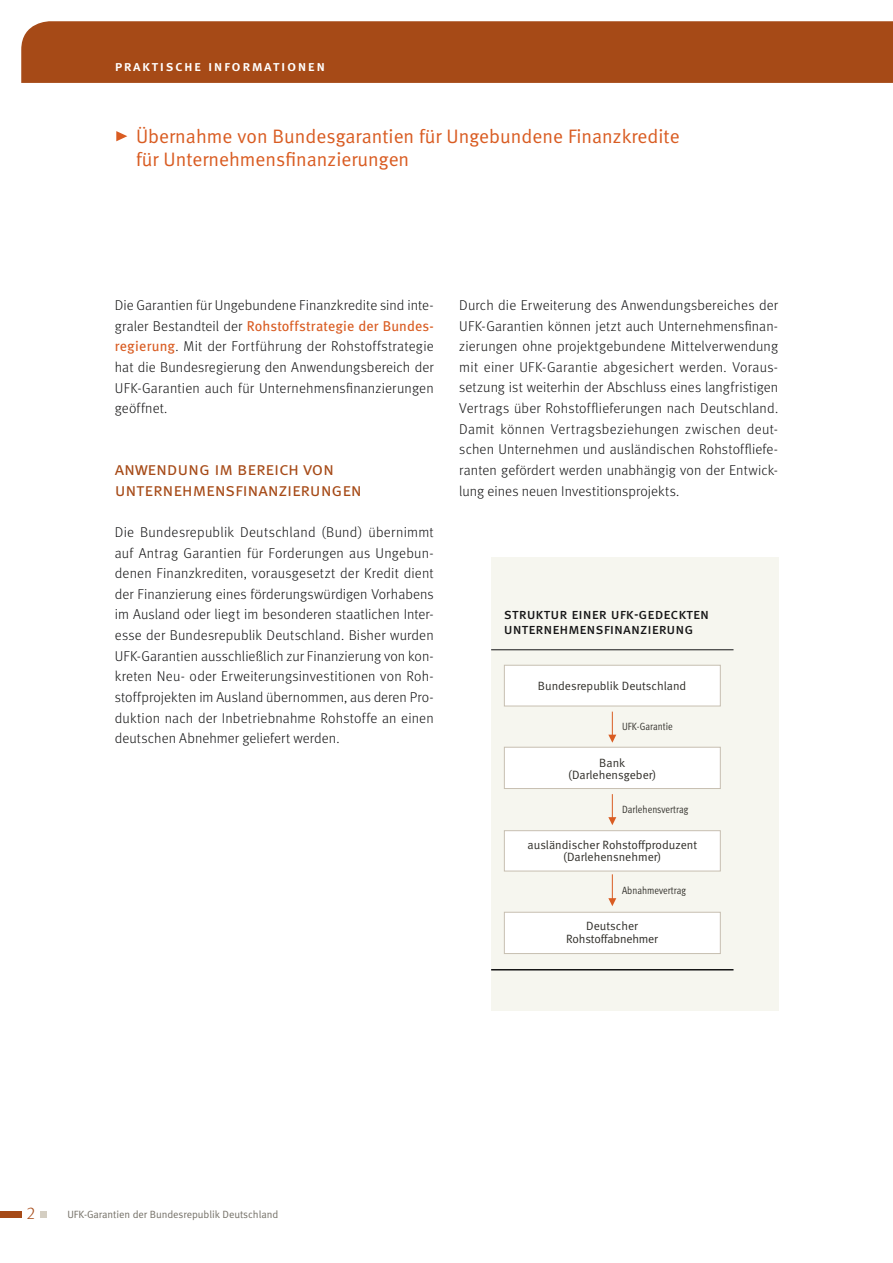
<style>
.page{position:relative;width:893px;height:1263px;background:#fff}
.page>*{position:absolute;margin:0;border:0;box-sizing:border-box;transform-origin:0 0}
.t1{font:19.5px/23.4px "Meta Normal";color:#d95c22}
.t2{font:18.3px/20.5px "Meta Normal Caps";letter-spacing:-.01em;color:#a64a17}
.t3{font:17.25px "Meta Light LF";color:#a64a17}
.t4{font:15px/15px "Meta Book Caps";color:#141415}
.t5{font:14.7px "Meta Medium Caps";letter-spacing:.1em;color:#fff}
.t6{font:300 14.25px/20.5px "Meta";letter-spacing:.01em;color:#141415;text-align:justify}
.t7{font:12px/12px "Meta Normal LF";color:#312f2a;text-align:center}
.t8{font:10.5px "Meta Cond Normal";color:#312f2a}
.t9{font:10.5px "Meta Normal";letter-spacing:-.005em;color:#747067}
.s1{font-weight:400;color:#d95c22}
</style>
<div class="page">
<div style="left:0;top:1211px;width:21px;height:7px;background:#a64a17"></div>
<div style="left:40px;top:1211px;width:7px;height:7px;background:#d4cec2"></div>
<div style="left:21px;top:21px;width:872px;height:62px;background:#a64a17"></div>
<svg style="left:116px;top:131px;width:11px;height:10px"></svg>
<div style="left:491px;top:558px;width:287px;height:453px;background:#f6f6ef"></div>
<hr style="left:491px;top:649px;width:242px;height:1px;background:#141415">
<hr style="left:491px;top:969px;width:242px;height:1px;background:#141415">
<div style="left:504px;top:747px;width:217px;height:42px;background:#fff;border:1px solid #c7bfb1"></div>
<div style="left:504px;top:830px;width:217px;height:41px;background:#fff;border:1px solid #c7bfb1"></div>
<svg style="left:608px;top:712px;width:8px;height:31px"></svg>
<div style="left:504px;top:665px;width:217px;height:41px;background:#fff;border:1px solid #c7bfb1"></div>
<div style="left:504px;top:912px;width:217px;height:42px;background:#fff;border:1px solid #c7bfb1"></div>
<svg style="left:608px;top:794px;width:8px;height:31px"></svg>
<svg style="left:608px;top:874px;width:8px;height:32px"></svg>
<p class="t5" style="left:115px;top:57px;width:212px">praktische informationen</p>
<h1 class="t1" style="left:136px;top:124px;width:545px">Übernahme von Bundesgarantien für Ungebundene Finanzkredite für Unternehmensfinanzierungen</h1>
<p class="t6" style="left:115px;top:295px;width:320px">Die Garantien für Ungebundene Finanzkredite sind inte&shy;graler Bestandteil der <span class="s1">Rohstoffstrategie der Bundes&shy;regierung</span>. Mit der Fortführung der Rohstoffstrategie hat die Bundesregierung den Anwendungsbereich der UFK-Garantien auch für Unternehmensfinanzierungen geöffnet.</p>
<p class="t2" style="left:115px;top:458px;width:249px">anwendung im bereich von unternehmensfinanzierungen</p>
<p class="t6" style="left:115px;top:522px;width:320px">Die Bundesrepublik Deutschland (Bund) übernimmt auf Antrag Garantien für Forderungen aus Ungebun&shy;denen Finanzkrediten, vorausgesetzt der Kredit dient der Finanzierung eines förderungswürdigen Vorhabens im Ausland oder liegt im besonderen staatlichen Inter&shy;esse der Bundesrepublik Deutschland. Bisher wurden UFK-Garantien ausschließlich zur Finanzierung von kon&shy;kreten Neu- oder Erweiterungsinvestitionen von Roh&shy;stoffprojekten im Ausland übernommen, aus deren Pro&shy;duktion nach der Inbetriebnahme Rohstoffe an einen deutschen Abnehmer geliefert werden.</p>
<p class="t6" style="left:459px;top:295px;width:320px">Durch die Erweiterung des Anwendungsbereiches der UFK-Garantien können jetzt auch Unternehmensfinan&shy;zierungen ohne projektgebundene Mittelverwendung mit einer UFK-Garantie abgesichert werden. Voraus&shy;setzung ist weiterhin der Abschluss eines langfristigen Vertrags über Rohstofflieferungen nach Deutschland.<br>Damit können Vertragsbeziehungen zwischen deut&shy;schen Unternehmen und ausländischen Rohstoffliefe&shy;ranten gefördert werden unabhängig von der Entwick&shy;lung eines neuen Investitionsprojekts.</p>
<p class="t4" style="left:504px;top:606px;width:207px">struktur einer ufk-gedeckten unternehmensfinanzierung</p>
<p class="t7" style="left:538px;top:680px;width:150px">Bundesrepublik Deutschland</p>
<p class="t8" style="left:622px;top:721px;width:52px">UFK-Garantie</p>
<p class="t7" style="left:568px;top:757px;width:90px">Bank (Darlehensgeber)</p>
<p class="t8" style="left:622px;top:803px;width:68px">Darlehensvertrag</p>
<p class="t7" style="left:527px;top:838px;width:171px">ausländischer Rohstoffproduzent (Darlehensnehmer)</p>
<p class="t8" style="left:622px;top:885px;width:66px">Abnahmevertrag</p>
<p class="t7" style="left:566px;top:919px;width:93px;line-height:13.5px">Deutscher<br>Rohstoffabnehmer</p>
<p class="t3" style="left:26px;top:1203px;width:10px">2</p>
<p class="t9" style="left:67px;top:1208px;width:212px">UFK-Garantien der Bundesrepublik Deutschland</p>
</div>
